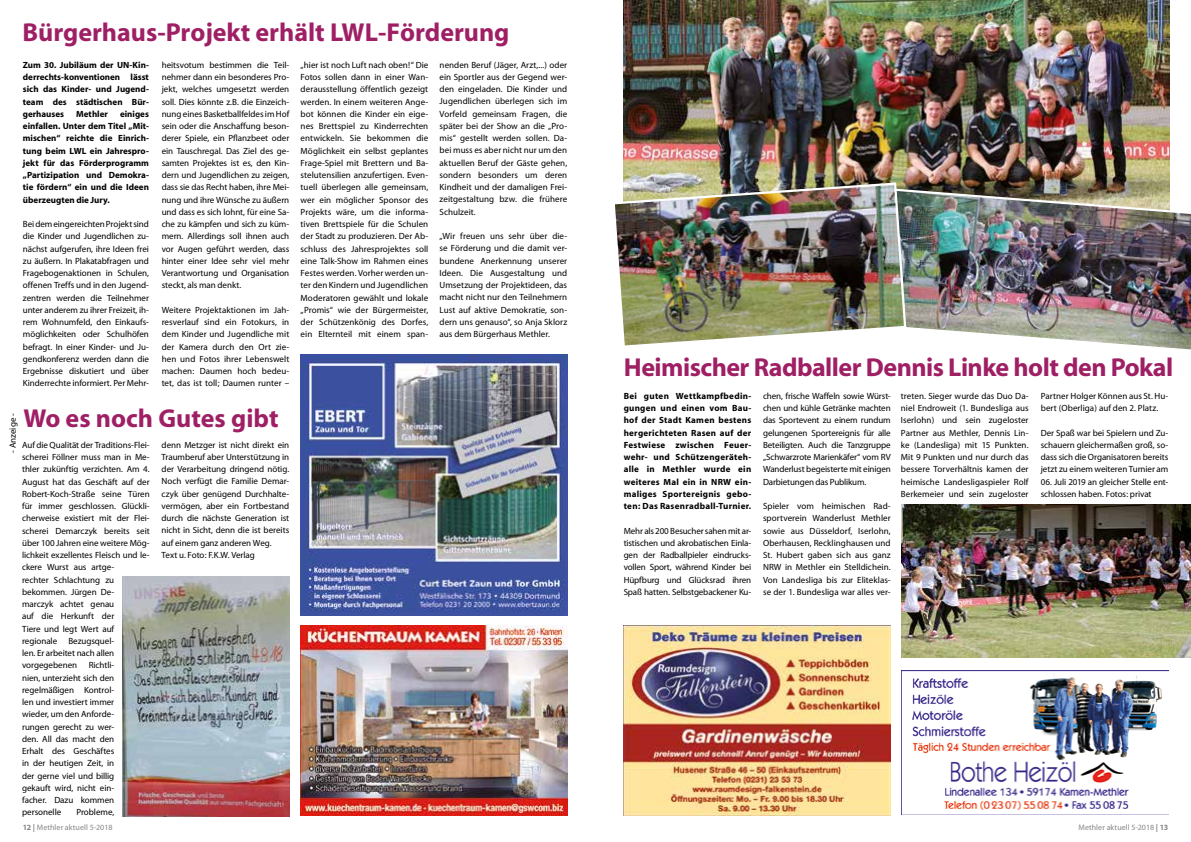
<style>
.page{position:relative;width:1191px;height:842px;background:#fff}
.page>*{position:absolute;margin:0;border:0;box-sizing:border-box;transform-origin:0 0}
.t1{font:700 26px "Myriad";letter-spacing:-.01em;color:#9f1f65}
.t2{font:9px/12.2px "Myriad";letter-spacing:-.005em;color:#000;text-align:justify}
.t3{font:700 9px/12.2px "Myriad";letter-spacing:.005em;color:#000;text-align:justify}
.t4{font:8px "Myriad";letter-spacing:.005em;color:#878787}
.s1{font-weight:700}
</style>
<div class="page">
<img style="left:623px;top:0;width:546px;height:185px">
<img style="left:907px;top:185px;width:284px;height:165px">
<img style="left:901px;top:504px;width:290px;height:154px">
<img style="left:615px;top:181px;width:292px;height:165px">
<img style="left:123px;top:576px;width:166px;height:240px">
<img style="left:624px;top:625px;width:266px;height:190px">
<img style="left:301px;top:626px;width:266px;height:189px">
<img style="left:301px;top:354px;width:266px;height:261px">
<img style="left:902px;top:670px;width:266px;height:145px">
<h1 class="t1" style="left:23px;top:19px;width:488px">Bürgerhaus-Projekt erhält LWL-Förderung</h1>
<p class="t3" style="left:23px;top:59px;width:128px">Zum 30. Jubiläum der UN-Kin&shy;derrechts-konventionen lässt sich das Kinder- und Jugend&shy;team des städtischen Bür&shy;gerhauses</p>
<p class="t2" style="left:301px;top:59px;width:129px">„hier ist noch Luft nach oben!“ Die Fotos sollen dann in einer Wan&shy;derausstellung öffentlich gezeigt werden. In einem weiteren Ange&shy;bot können die Kinder ein eige&shy;nes Brettspiel zu Kinderrechten entwickeln. Sie bekommen die Möglichkeit ein selbst geplantes Frage-Spiel mit Brettern und Ba&shy;stelutensilien anzufertigen. Even&shy;tuell überlegen alle gemeinsam, wer ein möglicher Sponsor des Projekts wäre, um die informa&shy;tiven Brettspiele für die Schulen der Stadt zu produzieren. Der Ab&shy;schluss des Jahresprojektes soll eine Talk-Show im Rahmen eines Festes werden. Vorher werden un&shy;ter den Kindern und Jugendlichen Moderatoren gewählt und lokale „Promis“ wie der Bürgermeister, der Schützenkönig des Dorfes, ein Elternteil mit einem span-</p>
<p class="t2" style="left:439px;top:59px;width:129px">nenden Beruf (Jäger, Arzt,...) oder ein Sportler aus der Gegend wer&shy;den eingeladen. Die Kinder und Jugendlichen überlegen sich im Vorfeld gemeinsam Fragen, die später bei der Show an die „Pro&shy;mis“ gestellt werden sollen. Da&shy;bei muss es aber nicht nur um den aktuellen Beruf der Gäste gehen, sondern besonders um deren Kindheit und der damaligen Frei&shy;zeitgestaltung bzw. die frühere Schulzeit.</p>
<p class="t2" style="left:162px;top:59px;width:129px">heitsvotum bestimmen die Teil&shy;nehmer dann ein besonderes Pro&shy;jekt, welches umgesetzt werden soll. Dies könnte z.B. die Einzeich&shy;nung eines Basketballfeldes im Hof sein oder die Anschaffung beson&shy;derer Spiele, ein Pflanzbeet oder ein Tauschregal. Das Ziel des ge&shy;samten Projektes ist es, den Kin&shy;dern und Jugendlichen zu zeigen, dass sie das Recht haben, ihre Mei&shy;nung und ihre Wünsche zu äußern und dass es sich lohnt, für eine Sa&shy;che zu kämpfen und sich zu küm&shy;mern. Allerdings soll ihnen auch vor Augen geführt werden, dass hinter einer Idee sehr viel mehr Verantwortung und Organisation steckt, als man denkt.</p>
<p class="t2" style="left:162px;top:304px;width:129px">Weitere Projektaktionen im Jah&shy;resverlauf sind ein Fotokurs, in dem Kinder und Jugendliche mit der Kamera durch den Ort zie&shy;hen und Fotos ihrer Lebenswelt machen: Daumen hoch bedeu&shy;tet, das ist toll; Daumen runter –</p>
<p class="t3" style="left:23px;top:108px;width:128px;text-indent:97px">einiges einfallen. Unter dem Titel „Mit&shy;mischen“ reichte die Einrich&shy;tung beim LWL ein Jahrespro&shy;jekt für das Förderprogramm „Partizipation und Demokra&shy;tie fördern“ ein und die Ideen überzeugten die Jury.</p>
<p class="t2" style="left:23px;top:218px;width:128px">Bei dem eingereichten Projekt sind die Kinder und Jugendlichen zu&shy;nächst aufgerufen, ihre Ideen frei zu äußern. In Plakatabfragen und Fragebogenaktionen in Schulen, offenen Treffs und in den Jugend&shy;zentren werden die Teilnehmer unter anderem zu ihrer Freizeit, ih&shy;rem Wohnumfeld, den Einkaufs&shy;möglichkeiten oder Schulhöfen befragt. In einer Kinder- und Ju&shy;gendkonferenz werden dann die Ergebnisse diskutiert und über Kinderrechte informiert. Per Mehr-</p>
<p class="t3" style="left:76px;top:108px;width:33px">Methler</p>
<p class="t2" style="left:439px;top:230px;width:129px">„Wir freuen uns sehr über die&shy;se Förderung und die damit ver&shy;bundene Anerkennung unserer Ideen. Die Ausgestaltung und Umsetzung der Projektideen, das macht nicht nur den Teilnehmern Lust auf aktive Demokratie, son&shy;dern uns genauso“, so Anja Sklorz aus dem Bürgerhaus Methler.</p>
<h1 class="t1" style="left:24px;top:404px;width:256px">Wo es noch Gutes gibt</h1>
<p class="t2" style="left:22px;top:439px;width:129px;text-align:left">Auf die Qualität der Traditions-Flei&shy;scherei Föllner muss man in Me&shy;thler zukünftig verzichten. Am 4.<br>August hat das Geschäft auf der<br>Robert-Koch-Straße seine Türen für immer geschlossen. Glückli&shy;cherweise existiert mit der Flei&shy;scherei Demarczyk bereits seit über 100 Jahren eine weitere Mög&shy;lichkeit exzellentes Fleisch und le&shy;ckere Wurst aus artge-<br>rechter Schlachtung zu bekommen. Jürgen De-<br>marczyk achtet genau<br>auf die Herkunft der<br>Tiere und legt Wert auf regionale Bezugsquel-<br>len. Er arbeitet nach allen vorgegebenen</p>
<p class="t2" style="left:7px;top:453px;width:41px;rotate:-90deg">- Anzeige -</p>
<p class="t2" style="left:162px;top:439px;width:129px;text-align:left">denn Metzger ist nicht direkt ein<br>Traumberuf aber Unterstützung in der Verarbeitung dringend nötig.<br>Noch verfügt die Familie Demar&shy;czyk über genügend Durchhalte&shy;vermögen, aber ein Fortbestand durch die nächste Generation ist nicht in Sicht, denn die ist bereits auf einem ganz anderen Weg.<br>Text u. Foto: F.K.W. Verlag</p>
<p class="t2" style="left:22px;top:660px;width:94px;text-indent:67px">Richtli&shy;nien, unterzieht sich den regelmäßigen Kontrol&shy;len und investiert immer wieder, um den Anforde&shy;rungen gerecht zu wer&shy;den. All das macht den Erhalt des Geschäftes in der heutigen Zeit, in der gerne viel und billig gekauft wird, nicht ein&shy;facher. Dazu kommen personelle</p>
<p class="t2" style="left:76px;top:807px;width:39px">Probleme,</p>
<h1 class="t1" style="left:624px;top:354px;width:551px">Heimischer Radballer Dennis Linke holt den Pokal</h1>
<p class="t3" style="left:623px;top:390px;width:129px">Bei guten Wettkampfbedin&shy;gungen und einen vom Bau&shy;hof der Stadt Kamen bestens hergerichteten Rasen auf der Festwiese zwischen Feuer&shy;wehr- und Schützengeräteh&shy;alle in Methler wurde ein weiteres Mal ein in NRW ein&shy;maliges Sportereignis gebo&shy;ten: Das Rasenradball-Turnier.</p>
<p class="t2" style="left:623px;top:525px;width:129px">Mehr als 200 Besucher sahen mit ar&shy;tistischen und akrobatischen Einla&shy;gen der Radballpieler eindrucks&shy;vollen Sport, während Kinder bei Hüpfburg und Glücksrad ihren Spaß hatten. Selbstgebackener Ku-</p>
<p class="t2" style="left:763px;top:390px;width:129px">chen, frische Waffeln sowie Würst&shy;chen und kühle Getränke machten das Sportevent zu einem rundum gelungenen Sportereignis für alle Beteiligten. Auch die Tanzgruppe „Schwarzrote Marienkäfer“ vom RV Wanderlust begeisterte mit einigen Darbietungen das Publikum.</p>
<p class="t2" style="left:763px;top:500px;width:129px">Spieler vom heimischen Rad&shy;sportverein Wanderlust Methler sowie aus Düsseldorf, Iserlohn, Oberhausen, Recklinghausen und St. Hubert gaben sich aus ganz NRW in Methler ein Stelldichein.<br>Von Landesliga bis zur Eliteklas&shy;se der 1. Bundesliga war alles ver-</p>
<p class="t2" style="left:901px;top:390px;width:129px">treten. Sieger wurde das Duo Da&shy;niel Endroweit (1. Bundesliga aus Iserlohn) und sein zugeloster Partner aus Methler, Dennis Lin&shy;ke (Landesliga) mit 15 Punkten.<br>Mit 9 Punkten und nur durch das bessere Torverhältnis kamen der heimische Landesligaspieler Rolf Berkemeier und sein zugeloster</p>
<p class="t2" style="left:1040px;top:390px;width:129px">Partner Holger Können aus St. Hu&shy;bert (Oberliga) auf den 2. Platz.</p>
<p class="t2" style="left:1040px;top:427px;width:129px">Der Spaß war bei Spielern und Zu&shy;schauern gleichermaßen groß, so&shy;dass sich die Organisatoren bereits jetzt zu einem weiteren Turnier am</p>
<p class="t2" style="left:1040px;top:476px;width:129px">06. Juli 2019 an gleicher Stelle ent&shy;schlossen haben. Fotos: privat</p>
<p class="t4" style="left:23px;top:824px;width:91px"><span class="s1">12 |</span> Methler aktuell 5-2018</p>
<p class="t4" style="left:1078px;top:824px;width:91px">Methler aktuell 5-2018 <span class="s1">| 13</span></p>
</div>
